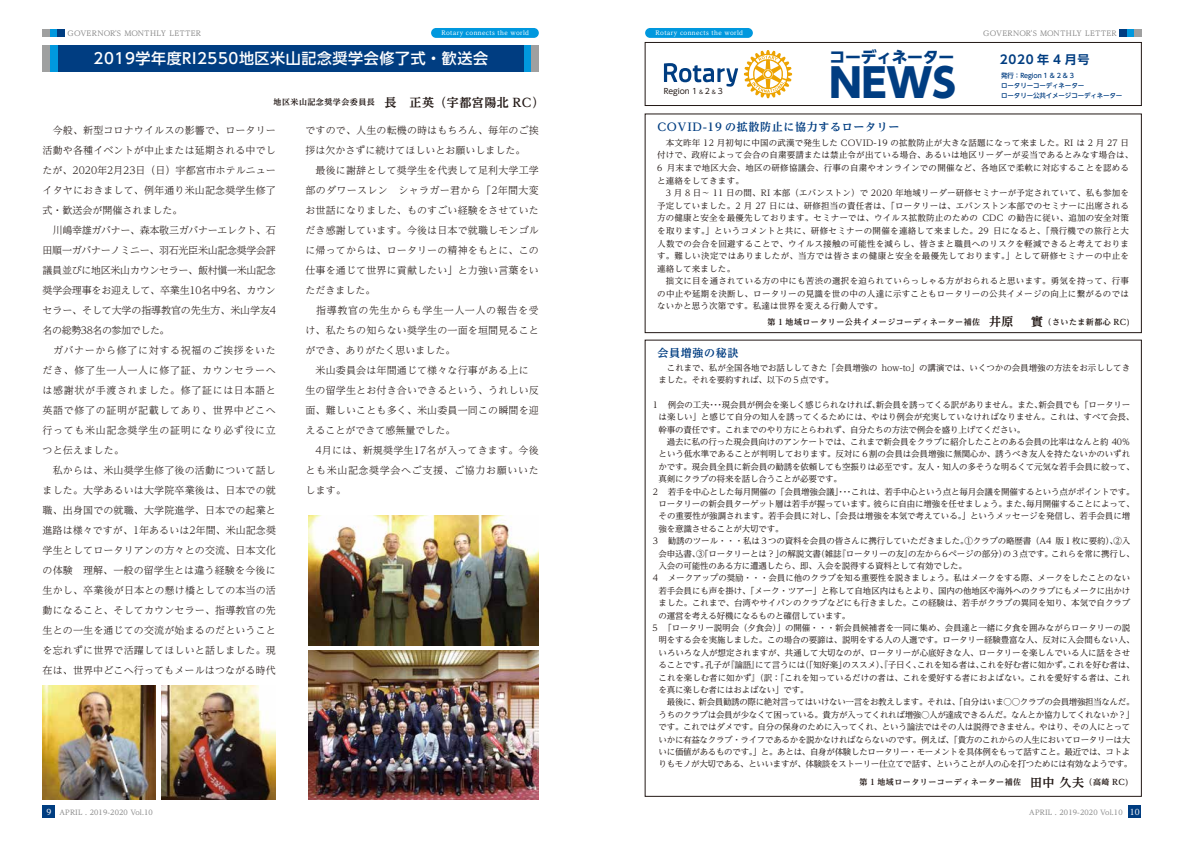
<style>
.page{position:relative;width:1191px;height:842px;background:#fff}
.page>*{position:absolute;margin:0;border:0;box-sizing:border-box;transform-origin:0 0}
.t1{font:800 39.4px "UD Shin Go NT Pro";color:#003d81}
.t2{font:700 15.8px "UD Shin Go NT Pro";letter-spacing:-.02em;color:#003d81}
.t3{font:500 15px "UD Shin Go NT Pro";letter-spacing:.04em;color:#fff}
.t4{font:700 12px "UD Reimin Pro";letter-spacing:.04em;color:#221815}
.t5{font:700 12px "UD Shin Go NT Pro De";letter-spacing:.06em;color:#003d81}
.t6{font:700 11px "UD Reimin Pro";letter-spacing:.06em;color:#003d81}
.t7{font:300 10px/20px "UD Reimin Pro";letter-spacing:.015em;color:#221815;text-align:justify}
.t8{font:8.5px/12.4px "UD Reimin Pro";letter-spacing:-.01em;color:#221815}
.t9{font:8.5px/12.6px "UD Reimin Pro";letter-spacing:.025em;color:#221815}
.t10{font:8.5px "UD Reimin Pro";letter-spacing:-.035em;color:#221815}
.t11{font:8.5px "UD Reimin Pro";letter-spacing:-.04em;color:#221815}
.t12{font:700 8px "UD Reimin Pro";letter-spacing:.06em;color:#221815}
.t13{font:500 8px "UD Reimin Pro";color:#fff}
.t14{font:7.7px "UD Shin Go NT Pro";color:#221815}
.t15{font:500 7.3px "UD Reimin Pro";letter-spacing:.03em;color:#898989}
.t16{font:500 7px "UD Reimin Pro";letter-spacing:.02em;color:#898989}
.t17{font:500 6.5px/10px "UD Shin Go NT Pro";letter-spacing:-.02em;color:#003d81}
.t18{font:500 6px "UD Reimin Pro";letter-spacing:.06em;color:#fff}
.s1{font-size:8px}
.s2{font-size:5.4px}
.s3{font-size:12px}
.s4{font-size:8px;color:#fff}
</style>
<div class="page">
<div style="left:50px;top:29px;width:7px;height:8px;background:#0098de"></div>
<div style="left:43px;top:29px;width:7px;height:8px;background:#9fa0a0"></div>
<div style="left:57px;top:29px;width:8px;height:8px;background:#003d81"></div>
<div style="left:43px;top:805px;width:12px;height:13px;background:#003d81"></div>
<div style="left:57px;top:45px;width:467px;height:27px;background:#003d81"></div>
<div style="left:50px;top:45px;width:7px;height:27px;background:#0098de"></div>
<div style="left:43px;top:45px;width:7px;height:27px;background:#9fa0a0"></div>
<div style="left:524px;top:45px;width:7px;height:27px;background:#0098de"></div>
<div style="left:531px;top:45px;width:8px;height:27px;background:#9fa0a0"></div>
<div style="left:431px;top:28px;width:108px;height:10px;background:#0098de;border-radius:5px"></div>
<img style="left:43px;top:685px;width:113px;height:114px">
<img style="left:161px;top:685px;width:114px;height:114px">
<img style="left:308px;top:516px;width:231px;height:129px">
<img style="left:308px;top:651px;width:231px;height:148px">
<div style="left:1126px;top:29px;width:7px;height:8px;background:#0098de"></div>
<div style="left:1133px;top:29px;width:8px;height:8px;background:#9fa0a0"></div>
<div style="left:1119px;top:29px;width:7px;height:8px;background:#003d81"></div>
<div style="left:645px;top:28px;width:108px;height:10px;background:#0098de;border-radius:5px"></div>
<div style="left:1128px;top:805px;width:13px;height:13px;background:#003d81"></div>
<svg style="left:664px;top:63px;width:74px;height:24px"></svg>
<svg style="left:744px;top:50px;width:48px;height:48px"></svg>
<div style="left:645px;top:42px;width:496px;height:64px;border:1px solid #221815"></div>
<div style="left:645px;top:114px;width:496px;height:219px;border:1px solid #221815"></div>
<p class="t15" style="left:68px;top:27px;width:135px">GOVERNOR'S MONTHLY LETTER</p>
<p class="t18" style="left:441px;top:28px;width:89px">Rotary connects the world</p>
<p class="t18" style="left:655px;top:28px;width:89px">Rotary connects the world</p>
<p class="t15" style="left:983px;top:27px;width:135px">GOVERNOR'S MONTHLY LETTER</p>
<h3 class="t3" style="left:93px;top:47px;width:396px">2019学年度RI2550地区米山記念奨学会修了式・歓送会</h3>
<h3 class="t4" style="left:273px;top:92px;width:272px"><span class="s1">地区米山記念奨学会委員長</span> 長　正英（宇都宮陽北 RC）</h3>
<p class="t14" style="left:663px;top:85px;width:60px">Region 1 <span class="s2">&amp;</span> 2 <span class="s2">&amp;</span> 3</p>
<h2 class="t2" style="left:829px;top:44px;width:126px">コーディネーター</h2>
<h1 class="t1" style="left:829px;top:51px;width:128px">NEWS</h1>
<h3 class="t5" style="left:999px;top:50px;width:91px">2020 年 4 月号</h3>
<p class="t17" style="left:1001px;top:70px;width:123px">発行：Region 1 &amp; 2 &amp; 3<br>ロータリーコーディネーター<br>ロータリー公共イメージコーディネーター</p>
<p class="t7" style="left:43px;top:120px;width:235px">　今般、新型コロナウイルスの影響で、ロータリー活動や各種イベントが中止または延期される中でしたが、2020年2月23日（日）宇都宮市ホテルニューイタヤにおきまして、例年通り米山記念奨学生修了式・歓送会が開催されました。</p>
<p class="t7" style="left:43px;top:220px;width:235px;text-indent:10px">川嶋幸雄ガバナー、森本敬三ガバナーエレクト、石田順一ガバナーノミニー、羽石光臣米山記念奨学会評議員並びに地区米山カウンセラー、飯村愼一米山記念奨学会理事をお迎えして、卒業生10名中9名、カウンセラー、そして大学の指導教官の先生方、米山学友4名の総勢38名の参加でした。</p>
<p class="t7" style="left:43px;top:340px;width:235px;text-align:left;text-indent:10px">ガバナーから修了に対する祝福のご挨拶をいただき、修了生一人一人に修了証、カウンセラーへは感謝状が手渡されました。修了証には日本語と英語で修了の証明が記載してあり、世界中どこへ行っても米山記念奨学生の証明になり必ず役に立つと伝えました。<br>　私からは、米山奨学生修了後の活動について話しました。大学あるいは大学院卒業後は、日本での就職、出身国での就職、大学院進学、日本での起業と進路は様々ですが、1年あるいは2年間、米山記念奨学生としてロータリアンの方々との交流、日本文化の体験　理解、一般の留学生とは違う経験を今後に生かし、卒業後が日本との懸け橋としての本当の活動になること、そしてカウンセラー、指導教官の先生との一生を通じての交流が始まるのだということを忘れずに世界で活躍してほしいと話しました。現在は、世界中どこへ行ってもメールはつながる時代</p>
<p class="t7" style="left:305px;top:120px;width:235px;text-align:left">ですので、人生の転機の時はもちろん、毎年のご挨拶は欠かさずに続けてほしいとお願いしました。<br>　最後に謝辞として奨学生を代表して足利大学工学部のダワースレン　シャラガー君から「2年間大変お世話になりました、ものすごい経験をさせていただき感謝しています。今後は日本で就職しモンゴルに帰ってからは、ロータリーの精神をもとに、この仕事を通じて世界に貢献したい」と力強い言葉をいただきました。<br>　指導教官の先生からも学生一人一人の報告を受け、私たちの知らない奨学生の一面を垣間見ることができ、ありがたく思いました。<br>　米山委員会は年間通じて様々な行事がある上に　生の留学生とお付き合いできるという、うれしい反面、難しいことも多く、米山委員一同この瞬間を迎えることができて感無量でした。</p>
<p class="t7" style="left:305px;top:440px;width:235px;text-indent:10px">4月には、新規奨学生17名が入ってきます。今後とも米山記念奨学会へご支援、ご協力お願いいたします。</p>
<p class="t6" style="left:657px;top:118px;width:244px">COVID-19 の拡散防止に協力するロータリー</p>
<p class="t9" style="left:657px;top:136px;width:477px">　本文昨年 12 月初旬に中国の武漢で発生した COVID-19 の拡散防止が大きな話題になって来ました。RI は 2 月 27 日付けで、政府によって会合の自粛要請または禁止令が出ている場合、あるいは地区リーダーが妥当であるとみなす場合は、6 月末まで地区大会、地区の研修協議会、行事の自粛やオンラインでの開催など、各地区で柔軟に対応することを認めると連絡をしてきます。<br>　3 月 8 日～ 11 日の間、RI 本部（エバンストン）で 2020 年地域リーダー研修セミナーが予定されていて、私も参加を予定していました。2 月 27 日には、研修担当の責任者は、「ロータリーは、エバンストン本部でのセミナーに出席される方の健康と安全を最優先しております。セミナーでは、ウイルス拡散防止のための CDC の勧告に従い、追加の安全対策を取ります。」というコメントと共に、研修セミナーの開催を連絡して来ました。29 日になると、「飛行機での旅行と大人数での会合を回避することで、ウイルス接触の可能性を減らし、皆さまと職員へのリスクを軽減できると考えております。難しい決定ではありましたが、当方では皆さまの健康と安全を最優先しております。」として研修セミナーの中止を連絡して来ました。<br>　拙文に目を通されている方の中にも苦渋の選択を迫られていらっしゃる方がおられると思います。勇気を持って、行事の中止や延期を決断し、ロータリーの見識を世の中の人達に示すこともロータリーの公共イメージの向上に繋がるのではないかと思う次第です。私達は世界を変える行動人です。</p>
<p class="t12" style="left:767px;top:315px;width:364px">第 1 地域ロータリー公共イメージコーディネーター補佐　<span class="s3">井原 　實</span>（さいたま新都心 RC)</p>
<p class="t6" style="left:657px;top:344px;width:94px">会員増強の秘訣　</p>
<p class="t8" style="left:658px;top:361px;width:473px">　これまで、私が全国各地でお話ししてきた「会員増強の how-to」の講演では、いくつかの会員増強の方法をお示ししてきました。それを要約すれば、以下の５点です。</p>
<p class="t8" style="left:651px;top:398px;width:480px">１　例会の工夫・・・現会員が例会を楽しく感じられなければ、新会員を誘ってくる訳がありません。また、新会員でも「ロータリー</p>
<p class="t8" style="left:658px;top:410px;width:477px">は楽しい」と感じて自分の知人を誘ってくるためには、やはり例会が充実していなければなりません。これは、すべて会長、</p>
<p class="t8" style="left:658px;top:423px;width:368px">幹事の責任です。これまでのやり方にとらわれず、自分たちの方法で例会を盛り上げてください。</p>
<p class="t8" style="left:658px;top:435px;width:473px">　過去に私の行った現会員向けのアンケートでは、これまで新会員をクラブに紹介したことのある会員の比率はなんと約 40％</p>
<p class="t8" style="left:658px;top:448px;width:473px">という低水準であることが判明しております。反対に６割の会員は会員増強に無関心か、誘うべき友人を持たないかのいずれ</p>
<p class="t8" style="left:658px;top:460px;width:477px">かです。現会員全員に新会員の勧誘を依頼しても空振りは必至です。友人・知人の多そうな明るくて元気な若手会員に絞って、</p>
<p class="t8" style="left:658px;top:472px;width:185px">真剣にクラブの将来を話し合うことが必要です。</p>
<p class="t8" style="left:651px;top:485px;width:485px">２　若手を中心とした毎月開催の「会員増強会議」・・・これは、若手中心という点と毎月会議を開催するという点がポイントです。</p>
<p class="t8" style="left:658px;top:497px;width:477px">ロータリーの新会員ターゲット層は若手が握っています。彼らに自由に増強を任せましょう。また、毎月開催することによって、</p>
<p class="t8" style="left:658px;top:510px;width:473px">その重要性が強調されます。若手会員に対し、「会長は増強を本気で考えている。」というメッセージを発信し、若手会員に増</p>
<p class="t8" style="left:658px;top:522px;width:127px">強を意識させることが大切です。</p>
<p class="t8" style="left:651px;top:534px;width:481px">３　勧誘のツール・・・私は３つの資料を会員の皆さんに携行していただきました。①クラブの略歴書（A4 版１枚に要約）、②入</p>
<p class="t8" style="left:658px;top:547px;width:477px">会申込書、③「ロータリーとは？」の解説文書（雑誌『ロータリーの友』の左から6ページの部分）の３点です。これらを常に携行し、</p>
<p class="t8" style="left:658px;top:559px;width:310px">入会の可能性のある方に遭遇したら、即、入会を説得する資料として有効でした。</p>
<p class="t8" style="left:651px;top:572px;width:480px">４　メークアップの奨励・・・会員に他のクラブを知る重要性を説きましょう。私はメークをする際、メークをしたことのない</p>
<p class="t8" style="left:658px;top:584px;width:473px">若手会員にも声を掛け、「メーク・ツアー」と称して自地区内はもとより、国内の他地区や海外へのクラブにもメークに出かけ</p>
<p class="t8" style="left:658px;top:596px;width:473px">ました。これまで、台湾やサイパンのクラブなどにも行きました。この経験は、若手がクラブの異同を知り、本気で自クラブ</p>
<p class="t8" style="left:658px;top:609px;width:193px">の運営を考える好機になるものと確信しています。</p>
<p class="t8" style="left:651px;top:621px;width:481px">５　「ロータリー説明会（夕食会）」の開催・・・新会員候補者を一同に集め、会員達と一緒に夕食を囲みながらロータリーの説</p>
<p class="t8" style="left:658px;top:634px;width:477px">明をする会を実施しました。この場合の要諦は、説明をする人の人選です。ロータリー経験豊富な人、反対に入会間もない人、</p>
<p class="t8" style="left:658px;top:646px;width:473px">いろいろな人が想定されますが、共通して大切なのが、ロータリーが心底好きな人、ロータリーを楽しんでいる人に話をさせ</p>
<p class="t8" style="left:658px;top:658px;width:477px">ることです。孔子が『論語』にて言うには（「知好楽」のススメ）、『子曰く、これを知る者は、これを好む者に如かず。これを好む者は、</p>
<p class="t8" style="left:658px;top:671px;width:473px">これを楽しむ者に如かず』（訳：「これを知っているだけの者は、これを愛好する者におよばない。これを愛好する者は、これ</p>
<p class="t8" style="left:658px;top:683px;width:152px">を真に楽しむ者にはおよばない」です。</p>
<p class="t11" style="left:667px;top:695px;width:469px">最後に、新会員勧誘の際に絶対言ってはいけない一言をお教えします。それは、「自分はいま○○クラブの会員増強担当なんだ。</p>
<p class="t10" style="left:658px;top:708px;width:477px">うちのクラブは会員が少なくて困っている。貴方が入ってくれれば増強○人が達成できるんだ。なんとか協力してくれないか？」</p>
<p class="t8" style="left:658px;top:720px;width:473px">です。これではダメです。自分の保身のために入ってくれ、という論法ではその人は説得できません。やはり、その人にとって</p>
<p class="t10" style="left:658px;top:732px;width:473px">いかに有益なクラブ・ライフであるかを説かなければならないのです。例えば、「貴方のこれからの人生においてロータリーは大</p>
<p class="t10" style="left:658px;top:745px;width:473px">いに価値があるものです。」と。あとは、自身が体験したロータリー・モーメントを具体例をもって話すこと。最近では、コトよ</p>
<p class="t11" style="left:658px;top:757px;width:475px">りもモノが大切である、といいますが、体験談をストーリー仕立てで話す、ということが人の心を打つためには有効なようです。</p>
<p class="t12" style="left:851px;top:776px;width:279px">　第 1 地域ロータリーコーディネーター補佐　<span class="s3">田中 久夫</span>（高崎 RC)</p>
<p class="t13" style="left:46px;top:805px;width:6px">9</p>
<p class="t16" style="left:60px;top:807px;width:95px">APRIL . 2019-2020 Vol.10</p>
<p class="t16" style="left:1029px;top:807px;width:112px">APRIL . 2019-2020 Vol.10 <span class="s4">10</span></p>
</div>
